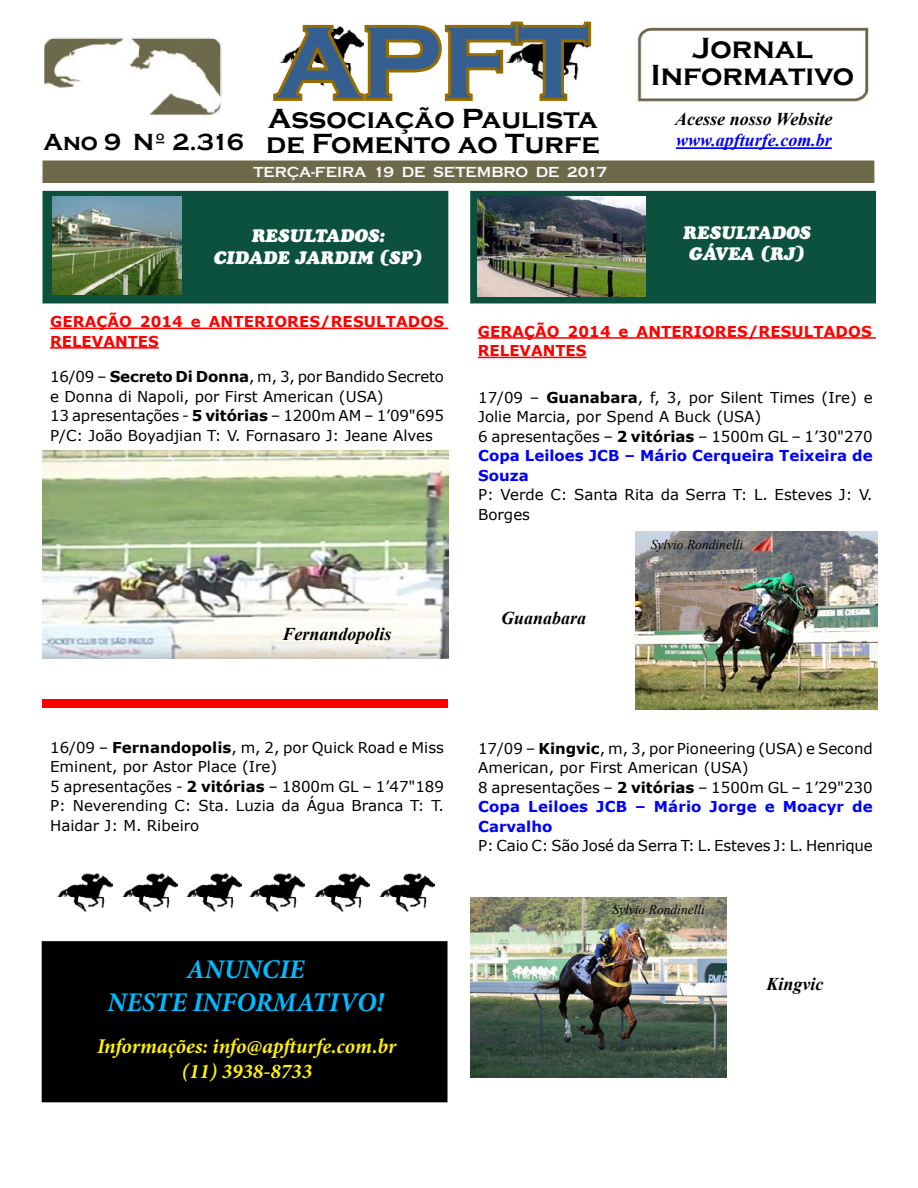
<style>
.page{position:relative;width:918px;height:1188px;background:#fff}
.page>*{position:absolute;margin:0;border:0;box-sizing:border-box;transform-origin:0 0}
.t1{font:700 105px "Copperplate Gothic";color:#365f91}
.t2{font:700 30px/27px "Copperplate Gothic";color:#000;text-align:center}
.t3{font:700 28.5px "Copperplate Gothic";color:#000}
.t4{font:italic 700 27px/32.4px "Minion Pro";color:#0bf;text-align:center}
.t5{font:700 24px "Copperplate Gothic";color:#000}
.t6{font:italic 700 21px/25.2px "Minion Pro";letter-spacing:-.005em;color:#fff200;text-align:center}
.t7{font:italic 700 18px "Times New Roman";color:#000}
.t8{font:italic 18px/21.6px "Cooper Black Std";color:#fff;text-align:center}
.t9{font:italic 700 18px "Times New Roman";color:#00f}
.t10{font:15px/19.5px "Verdana";color:#000}
.t11{font:700 15px/19.5px "Verdana";letter-spacing:.01em;color:#f00}
.t12{font:700 15px "Copperplate Gothic";color:#fafafa}
.t13{font:italic 13.5px "Times New Roman";color:#000}
.s1{font-weight:700}
.s2{font-weight:700;color:#00f}
</style>
<div class="page">
<svg style="left:273px;top:21px;width:319px;height:80px"></svg>
<img style="left:46px;top:40px;width:173px;height:76px">
<div style="left:43px;top:37px;width:179px;height:84px;border:2px solid #fff"></div>
<div style="left:43px;top:161px;width:831px;height:22px;background:#6c6a4a"></div>
<img style="left:637px;top:27px;width:232px;height:75px">
<hr style="left:676px;top:147px;width:156px;height:2px;background:#00f">
<div style="left:470px;top:191px;width:406px;height:112px;background:#0c503e"></div>
<img style="left:478px;top:197px;width:167px;height:100px">
<hr style="left:478px;top:337px;width:398px;height:2px;background:#f00">
<hr style="left:478px;top:357px;width:109px;height:1px;background:#f00">
<div style="left:43px;top:191px;width:405px;height:112px;background:#0c503e"></div>
<img style="left:53px;top:197px;width:128px;height:98px">
<hr style="left:50px;top:328px;width:398px;height:1px;background:#f00">
<hr style="left:50px;top:347px;width:109px;height:2px;background:#f00">
<img style="left:42px;top:450px;width:406px;height:209px">
<div style="left:42px;top:699px;width:406px;height:8px;background:#f00"></div>
<img style="left:471px;top:897px;width:255px;height:180px">
<img style="left:635px;top:531px;width:242px;height:178px">
<div style="left:42px;top:942px;width:405px;height:160px;background:#000"></div>
<div style="left:42px;top:941px;width:406px;height:161px;border:2px solid #000"></div>
<img style="left:57px;top:874px;width:56px;height:38px">
<img style="left:121px;top:874px;width:57px;height:38px">
<img style="left:185px;top:874px;width:56px;height:38px">
<img style="left:249px;top:874px;width:56px;height:38px">
<img style="left:313px;top:874px;width:57px;height:38px">
<img style="left:378px;top:874px;width:56px;height:38px">
<h3 class="t5" style="left:44px;top:129px;width:202px">Ano 9 Nº 2.316</h3>
<h1 class="t1" style="left:276px;top:5px;width:314px">APFT</h1>
<h3 class="t3" style="left:266px;top:128px;width:335px">de Fomento ao Turfe</h3>
<p class="t12" style="left:253px;top:164px;width:355px">TERÇA-FEIRA 19 DE SETEMBRO DE 2017</p>
<h3 class="t3" style="left:268px;top:103px;width:331px">Associação Paulista</h3>
<p class="t8" style="left:213px;top:225px;width:211px">RESULTADOS:<br>CIDADE JARDIM (SP)</p>
<h2 class="t2" style="left:651px;top:35px;width:205px">Jornal<br>Informativo</h2>
<p class="t7" style="left:675px;top:106px;width:159px">Acesse nosso Website</p>
<p class="t9" style="left:676px;top:128px;width:157px">www.apfturfe.com.br</p>
<p class="t8" style="left:683px;top:222px;width:129px">RESULTADOS<br>GÁVEA (RJ)</p>
<p class="t11" style="left:50px;top:312px;width:395px">GERAÇÃO 2014 e ANTERIORES/RESULTADOS<br>RELEVANTES</p>
<p class="t10" style="left:50px;top:367px;width:395px">16/09 – <span class="s1">Secreto Di Donna</span>, m, 3, por Bandido Secreto e Donna di Napoli, por First American (USA)<br>13 apresentações - <span class="s1">5 vitórias</span> – 1200m AM – 1’09"695<br>P/C: João Boyadjian T: V. Fornasaro J: Jeane Alves</p>
<p class="t7" style="left:283px;top:621px;width:111px">Fernandopolis</p>
<p class="t11" style="left:478px;top:321px;width:395px">GERAÇÃO 2014 e ANTERIORES/RESULTADOS<br>RELEVANTES</p>
<p class="t10" style="left:478px;top:387px;width:396px">17/09 – <span class="s1">Guanabara</span>, f, 3, por Silent Times (Ire) e Jolie Marcia, por Spend A Buck (USA)<br>6 apresentações – <span class="s1">2 vitórias</span> – 1500m GL – 1’30"270<br><span class="s2">Copa Leiloes JCB – Mário Cerqueira Teixeira de Souza</span></p>
<p class="t10" style="left:478px;top:485px;width:396px">P: Verde C: Santa Rita da Serra T: L. Esteves J: V.<br>Borges</p>
<p class="t7" style="left:501px;top:606px;width:87px">Guanabara</p>
<p class="t13" style="left:651px;top:535px;width:94px">Sylvio Rondinelli</p>
<p class="t10" style="left:50px;top:737px;width:395px">16/09 – <span class="s1">Fernandopolis</span>, m, 2, por Quick Road e Miss Eminent, por Astor Place (Ire)<br>5 apresentações - <span class="s1">2 vitórias</span> – 1800m GL – 1’47"189<br>P: Neverending C: Sta. Luzia da Água Branca T: T.<br>Haidar J: M. Ribeiro</p>
<h3 class="t4" style="left:107px;top:953px;width:278px">ANUNCIE<br>NESTE INFORMATIVO!</h3>
<h3 class="t6" style="left:97px;top:1034px;width:301px">Informações: info@apfturfe.com.br (11) 3938-8733</h3>
<p class="t10" style="left:478px;top:738px;width:396px">17/09 – <span class="s1">Kingvic</span>, m, 3, por Pioneering (USA) e Second American, por First American (USA)<br>8 apresentações – <span class="s1">2 vitórias</span> – 1500m GL – 1’29"230<br><span class="s2">Copa Leiloes JCB – Mário Jorge e Moacyr de Carvalho</span></p>
<p class="t10" style="left:478px;top:836px;width:396px">P: Caio C: São José da Serra T: L. Esteves J: L. Henrique</p>
<p class="t13" style="left:612px;top:900px;width:94px">Sylvio Rondinelli</p>
<p class="t7" style="left:767px;top:972px;width:59px">Kingvic</p>
</div>
